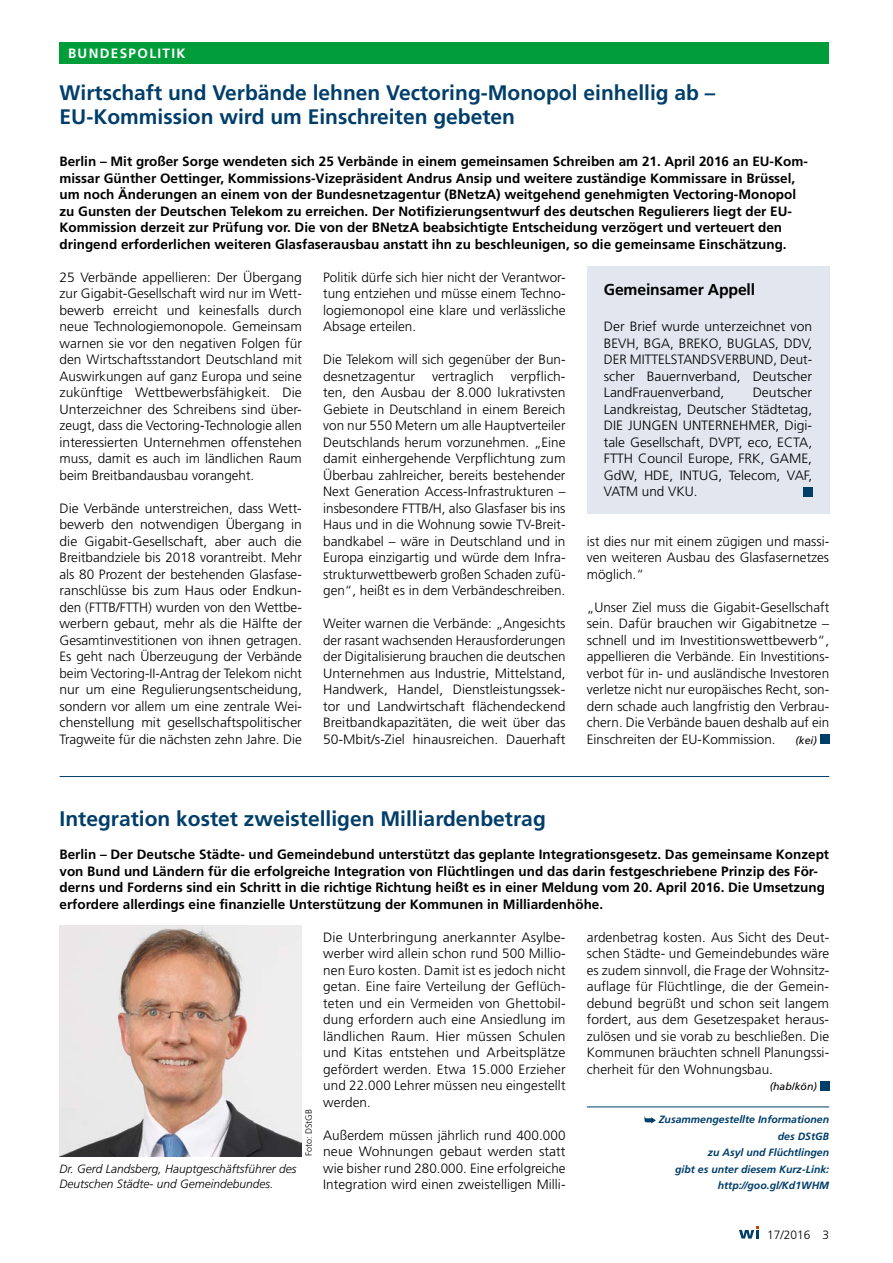
<style>
.page{position:relative;width:893px;height:1263px;background:#fff}
.page>*{position:absolute;margin:0;border:0;box-sizing:border-box;transform-origin:0 0}
.t1{font:700 21px/24px "Frutiger";color:#003e6a}
.t2{font:700 15.75px "Frutiger";letter-spacing:-.01em;color:#000}
.t3{font:300 13.5px/16.5px "Frutiger";color:#000;text-align:justify}
.t4{font:700 13.5px/16.5px "Frutiger";color:#000}
.t5{font:700 13.5px "Frutiger";letter-spacing:.1em;color:#fff}
.t6{font:italic 300 12px/15px "Frutiger";color:#000}
.t7{font:300 12px "Frutiger";color:#000}
.t8{font:italic 700 10.5px/16.5px "Frutiger";color:#003e6a;text-align:right}
.t9{font:italic 10.5px "Frutiger";color:#000}
.t10{font:300 9px "Frutiger";color:#000}
</style>
<div class="page">
<div style="left:60px;top:43px;width:769px;height:21px;background:#009d3a"></div>
<div style="left:820px;top:734px;width:9px;height:10px;background:#003e6a"></div>
<div style="left:587px;top:266px;width:242px;height:248px;background:#e1e6ef"></div>
<div style="left:803px;top:487px;width:9px;height:9px;background:#003e6a"></div>
<hr style="left:60px;top:776px;width:769px;height:1px;background:#003e6a">
<hr style="left:587px;top:1106px;width:242px;height:1px;background:#003e6a">
<div style="left:820px;top:1081px;width:9px;height:9px;background:#003e6a"></div>
<svg style="left:644px;top:1116px;width:12px;height:7px"></svg>
<img style="left:60px;top:925px;width:242px;height:231px">
<svg style="left:739px;top:1226px;width:20px;height:12px"></svg>
<p class="t5" style="left:68px;top:46px;width:119px">BUNDESPOLITIK</p>
<h1 class="t1" style="left:60px;top:81px;width:657px">Wirtschaft und Verbände lehnen Vectoring-Monopol einhellig ab –<br>EU-Kommission wird um Einschreiten gebeten</h1>
<p class="t4" style="left:60px;top:153px;width:750px">Berlin – Mit großer Sorge wendeten sich 25 Verbände in einem gemeinsamen Schreiben am 21. April 2016 an EU-Kom&shy;missar Günther Oettinger, Kommissions-Vizepräsident Andrus Ansip und weitere zuständige Kommissare in Brüssel, um noch Änderungen an einem von der Bundesnetzagentur (BNetzA) weitgehend genehmigten Vectoring-Monopol zu Gunsten der Deutschen Telekom zu erreichen. Der Notifizierungsentwurf des deutschen Regulierers liegt der EU-Kommission derzeit zur Prüfung vor. Die von der BNetzA beabsichtigte Entscheidung verzögert und verteuert den dringend erforderlichen weiteren Glasfaserausbau anstatt ihn zu beschleunigen, so die gemeinsame Einschätzung.</p>
<p class="t3" style="left:60px;top:269px;width:244px">25 Verbände appellieren: Der Übergang zur Gigabit-Gesellschaft wird nur im Wett&shy;bewerb erreicht und keinesfalls durch neue Technologiemonopole. Gemeinsam warnen sie vor den negativen Folgen für den Wirtschaftsstandort Deutschland mit Auswirkungen auf ganz Europa und seine zukünftige Wettbewerbsfähigkeit. Die Unterzeichner des Schreibens sind über&shy;zeugt, dass die Vectoring-Technologie allen interessierten Unternehmen offenstehen muss, damit es auch im ländlichen Raum beim Breitbandausbau vorangeht.</p>
<p class="t3" style="left:60px;top:500px;width:244px">Die Verbände unterstreichen, dass Wett&shy;bewerb den notwendigen Übergang in die Gigabit-Gesellschaft, aber auch die Breitbandziele bis 2018 vorantreibt. Mehr als 80 Prozent der bestehenden Glasfase&shy;ranschlüsse bis zum Haus oder Endkun&shy;den (FTTB/FTTH) wurden von den Wettbe&shy;werbern gebaut, mehr als die Hälfte der Gesamtinvestitionen von ihnen getragen.<br>Es geht nach Überzeugung der Verbände beim Vectoring-II-Antrag der Telekom nicht nur um eine Regulierungsentscheidung, sondern vor allem um eine zentrale Wei&shy;chenstellung mit gesellschaftspolitischer Tragweite für die nächsten zehn Jahre. Die</p>
<p class="t3" style="left:323px;top:269px;width:244px">Politik dürfe sich hier nicht der Verantwor&shy;tung entziehen und müsse einem Techno&shy;logiemonopol eine klare und verlässliche Absage erteilen.</p>
<p class="t3" style="left:323px;top:352px;width:244px">Die Telekom will sich gegenüber der Bun&shy;desnetzagentur</p>
<p class="t2" style="left:604px;top:280px;width:153px">Gemeinsamer Appell</p>
<p class="t3" style="left:604px;top:319px;width:210px">Der Brief wurde unterzeichnet von BEVH, BGA, BREKO, BUGLAS, DDV, DER MITTELSTANDSVERBUND, Deut&shy;scher Bauernverband, Deutscher LandFrauenverband,</p>
<p class="t3" style="left:323px;top:368px;width:244px;text-indent:188px">verpflich&shy;ten, den Ausbau der 8.000 lukrativsten Gebiete in Deutschland in einem Bereich von nur 550 Metern um alle Hauptverteiler Deutschlands herum vorzunehmen. „Eine damit einhergehende Verpflichtung zum Überbau zahlreicher, bereits bestehender Next Generation Access-Infrastrukturen – insbesondere FTTB/H, also Glasfaser bis ins Haus und in die Wohnung sowie TV-Breit&shy;bandkabel – wäre in Deutschland und in Europa einzigartig und würde dem Infra&shy;strukturwettbewerb großen Schaden zufü&shy;gen“, heißt es in dem Verbändeschreiben.</p>
<p class="t3" style="left:323px;top:616px;width:244px">Weiter warnen die Verbände: „Angesichts der rasant wachsenden Herausforderungen der Digitalisierung brauchen die deutschen Unternehmen aus Industrie, Mittelstand, Handwerk, Handel, Dienstleistungssek&shy;tor und Landwirtschaft flächendeckend Breitbandkapazitäten, die weit über das 50-Mbit/s-Ziel hinausreichen. Dauerhaft</p>
<p class="t3" style="left:432px;top:368px;width:63px">vertraglich</p>
<p class="t3" style="left:604px;top:385px;width:210px;text-indent:149px">Deutscher Landkreistag, Deutscher Städtetag, DIE JUNGEN UNTERNEHMER, Digi&shy;tale Gesellschaft, DVPT, eco, ECTA, FTTH Council Europe, FRK, GAME, GdW, HDE, INTUG, Telecom, VAF, VATM und VKU.</p>
<p class="t3" style="left:587px;top:533px;width:244px">ist dies nur mit einem zügigen und massi&shy;ven weiteren Ausbau des Glasfasernetzes möglich.“</p>
<p class="t3" style="left:587px;top:599px;width:244px">„Unser Ziel muss die Gigabit-Gesellschaft sein. Dafür brauchen wir Gigabitnetze – schnell und im Investitionswettbewerb“, appellieren die Verbände. Ein Investitions&shy;verbot für in- und ausländische Investoren verletze nicht nur europäisches Recht, son&shy;dern schade auch langfristig den Verbrau&shy;chern. Die Verbände bauen deshalb auf ein Einschreiten der EU-Kommission.</p>
<p class="t9" style="left:795px;top:734px;width:23px">(kei)</p>
<h1 class="t1" style="left:60px;top:807px;width:488px">Integration kostet zweistelligen Milliardenbetrag</h1>
<p class="t4" style="left:60px;top:846px;width:771px">Berlin – Der Deutsche Städte- und Gemeindebund unterstützt das geplante Integrationsgesetz. Das gemeinsame Konzept von Bund und Ländern für die erfolgreiche Integration von Flüchtlingen und das darin festgeschriebene Prinzip des För&shy;derns und Forderns sind ein Schritt in die richtige Richtung heißt es in einer Meldung vom 20. April 2016. Die Umsetzung erfordere allerdings eine finanzielle Unterstützung der Kommunen in Milliardenhöhe.</p>
<p class="t3" style="left:323px;top:929px;width:244px">Die Unterbringung anerkannter Asylbe&shy;werber wird allein schon rund 500 Millio&shy;nen Euro kosten. Damit ist es jedoch nicht getan. Eine faire Verteilung der Geflüch&shy;teten und ein Vermeiden von Ghettobil&shy;dung erfordern auch eine Ansiedlung im ländlichen Raum. Hier müssen Schulen und Kitas entstehen und Arbeitsplätze gefördert werden. Etwa 15.000 Erzieher und 22.000 Lehrer müssen neu eingestellt werden.</p>
<p class="t3" style="left:323px;top:1127px;width:244px">Außerdem müssen jährlich rund 400.000 neue Wohnungen gebaut werden statt wie bisher rund 280.000. Eine erfolgreiche Integration wird einen zweistelligen Milli-</p>
<p class="t3" style="left:587px;top:929px;width:244px">ardenbetrag kosten. Aus Sicht des Deut&shy;schen Städte- und Gemeindebundes wäre es zudem sinnvoll, die Frage der Wohnsitz&shy;auflage für Flüchtlinge, die der Gemein&shy;debund begrüßt und schon seit langem fordert, aus dem Gesetzespaket heraus&shy;zulösen und sie vorab zu beschließen. Die Kommunen bräuchten schnell Planungssi&shy;cherheit für den Wohnungsbau.</p>
<p class="t9" style="left:770px;top:1081px;width:49px">(hab/kön)</p>
<p class="t8" style="left:659px;top:1111px;width:172px">Zusammengestellte Informationen des DStGB<br>zu Asyl und Flüchtlingen<br>gibt es unter diesem Kurz-Link: http://goo.gl/Kd1WHM</p>
<p class="t10" style="left:304px;top:1156px;width:49px;rotate:-90deg">Foto: DStGB</p>
<p class="t6" style="left:60px;top:1162px;width:238px">Dr. Gerd Landsberg, Hauptgeschäftsführer des<br>Deutschen Städte- und Gemeindebundes.</p>
<p class="t7" style="left:767px;top:1227px;width:64px">17/2016 3</p>
</div>
